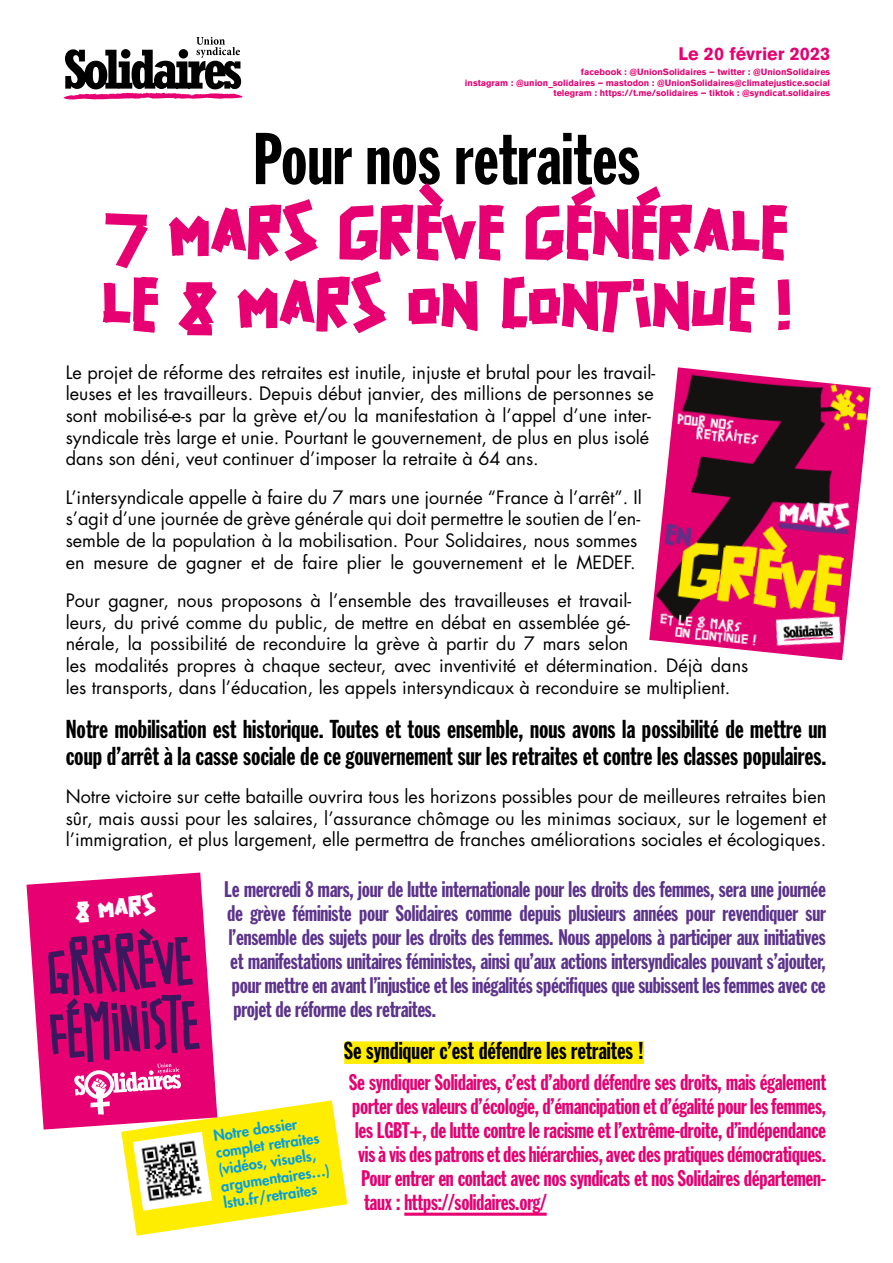
<style>
.page{position:relative;width:893px;height:1263px;background:#fff}
.page>*{position:absolute;margin:0;border:0;box-sizing:border-box;transform-origin:0 0}
.t1{font:72px "Franklin Gothic Std Extra Cond";color:#000}
.t2{font:61.5px/72px "Solidaire Action";color:#e60071}
.t3{font:57.75px/64.3px "Solidaire Cortege";color:#3b185e}
.t4{font:25.5px/27px "Franklin Gothic Std Extra Cond";color:#000}
.t5{font:24px "Franklin Gothic Std Extra Cond";color:#000}
.t6{font:23.85px "Solidaire Action";color:#fff}
.t7{font:22.2px/24px "Franklin Gothic Std Extra Cond";letter-spacing:-.01em;color:#5c348b;text-align:justify}
.t8{font:22.2px "Franklin Gothic Std Extra Cond";letter-spacing:-.01em;color:#e60071}
.t9{font:18px/21.6px "Futura Std";color:#000}
.t10{font:700 18px "Akzidenz Grotesk Std";color:#e60071}
.t11{font:800 14.55px/17px "Futura Std";color:#009fe3}
.t12{font:700 9px/10.8px "Akzidenz Grotesk Std";color:#e60071;text-align:right}
</style>
<div class="page">
<svg style="left:63px;top:37px;width:180px;height:63px"></svg>
<svg style="left:404px;top:1212px;width:143px;height:4px"></svg>
<div style="left:344px;top:1041px;width:300px;height:23px;background:#ffed00"></div>
<svg style="left:27px;top:872px;width:187px;height:257px;background:#e81d81"></svg>
<svg style="left:74px;top:1063px;width:273px;height:173px"></svg>
<img style="left:649px;top:367px;width:222px;height:293px">
<p class="t10" style="left:678px;top:43px;width:153px">Le 20 février 2023</p>
<p class="t12" style="left:465px;top:66px;width:367px">facebook : @UnionSolidaires – twitter : @UnionSolidaires<br>instagram : @union_solidaires – mastodon : @UnionSolidaires@climatejustice.social telegram : https://t.me/solidaires – tiktok : @syndicat.solidaires</p>
<h1 class="t1" style="left:253px;top:120px;width:389px">Pour nos retraites</h1>
<h2 class="t2" style="left:100px;top:197px;width:693px">7 MARS GRÈVE GÉNÉRALE<br>LE 8 MARS ON CONTINUE !</h2>
<p class="t9" style="left:66px;top:361px;width:591px">Le projet de réforme des retraites est inutile, injuste et brutal pour les travail&shy;leuses et les travailleurs. Depuis début janvier, des millions de personnes se sont mobilisé-e-s par la grève et/ou la manifestation à l’appel d’une inter&shy;syndicale très large et unie. Pourtant le gouvernement, de plus en plus isolé dans son déni, veut continuer d’imposer la retraite à 64 ans.</p>
<p class="t9" style="left:66px;top:486px;width:578px">L’intersyndicale appelle à faire du 7 mars une journée “France à l’arrêt”. Il s’agit d’une journée de grève générale qui doit permettre le soutien de l’en&shy;semble de la population à la mobilisation. Pour Solidaires, nous sommes en mesure de gagner et de faire plier le gouvernement et le MEDEF.</p>
<p class="t9" style="left:66px;top:590px;width:684px">Pour gagner, nous proposons à l’ensemble des travailleuses et travail-<br>leurs, du privé comme du public, de mettre en débat en assemblée gé-<br>nérale, la possibilité de reconduire la grève à partir du 7 mars selon<br>les modalités propres à chaque secteur, avec inventivité et détermination. Déjà dans les transports, dans l’éducation, les appels intersyndicaux à reconduire se multiplient.</p>
<h3 class="t4" style="left:66px;top:716px;width:762px">Notre mobilisation est historique. Toutes et tous ensemble, nous avons la possibilité de mettre un coup d’arrêt à la casse sociale de ce gouvernement sur les retraites et contre les classes populaires.</h3>
<p class="t9" style="left:66px;top:786px;width:762px;text-align:justify">Notre victoire sur cette bataille ouvrira tous les horizons possibles pour de meilleures retraites bien sûr, mais aussi pour les salaires, l’assurance chômage ou les minimas sociaux, sur le logement et l’immigration, et plus largement, elle permettra de franches améliorations sociales et écologiques.</p>
<p class="t7" style="left:224px;top:878px;width:603px">Le mercredi 8 mars, jour de lutte internationale pour les droits des femmes, sera une journée de grève féministe pour Solidaires comme depuis plusieurs années pour revendiquer sur l’ensemble des sujets pour les droits des femmes. Nous appelons à participer aux initiatives et manifestations unitaires féministes, ainsi qu’aux actions intersyndicales pouvant s’ajouter, pour mettre en avant l’injustice et les inégalités spécifiques que subissent les femmes avec ce projet de réforme des retraites.</p>
<h3 class="t6" style="left:74px;top:892px;width:82px;rotate:-4deg">8 MARS</h3>
<h3 class="t3" style="left:43px;top:943px;width:151px;rotate:-4deg">GRRRÈVE<br>FÉMINISTE</h3>
<h3 class="t5" style="left:344px;top:1037px;width:301px">Se syndiquer c’est défendre les retraites !</h3>
<p class="t11" style="left:212px;top:1128px;width:111px;rotate:-9deg">Notre dossier complet retraites (vidéos, visuels, argumentaires…) lstu.fr/retraites</p>
<p class="t8" style="left:349px;top:1070px;width:478px">Se syndiquer Solidaires, c’est d’abord défendre ses droits, mais également</p>
<p class="t8" style="left:352px;top:1094px;width:475px">porter des valeurs d’écologie, d’émancipation et d’égalité pour les femmes,</p>
<p class="t8" style="left:355px;top:1118px;width:472px">les LGBT+, de lutte contre le racisme et l’extrême-droite, d’indépendance</p>
<p class="t8" style="left:358px;top:1142px;width:469px">vis à vis des patrons et des hiérarchies, avec des pratiques démocratiques.</p>
<p class="t8" style="left:361px;top:1166px;width:467px">Pour entrer en contact avec nos syndicats et nos Solidaires départemen-</p>
<p class="t8" style="left:364px;top:1190px;width:184px">taux : https://solidaires.org/</p>
</div>
